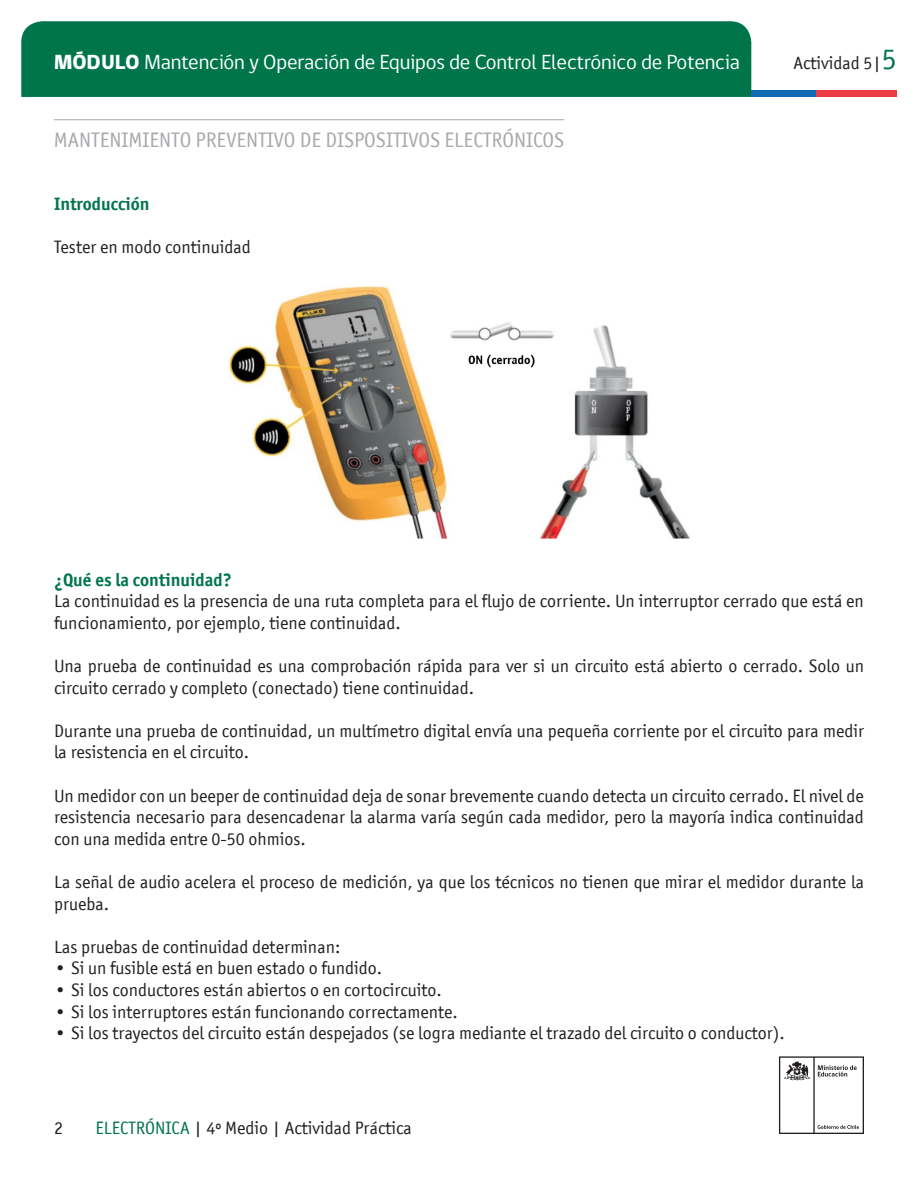
<style>
.page{position:relative;width:918px;height:1188px;background:#fff}
.page>*{position:absolute;margin:0;border:0;box-sizing:border-box;transform-origin:0 0}
.t1{font:21px "gob CL";letter-spacing:-.01em;color:#fff}
.t2{font:21px "Officina San ITC";color:#a8a9ad}
.t3{font:18px/21.6px "Officina San ITC";color:#231f20}
.t4{font:700 18px "Officina San ITC";color:#00754b}
.s1{font-weight:800}
.s2{font-size:30px;color:#00754b}
.s3{color:#00754b}
</style>
<div class="page">
<hr style="left:54px;top:119px;width:510px;height:1px;background:#a8a9ad">
<div style="left:21px;top:21px;width:730px;height:76px;background:#00754b"></div>
<div style="left:751px;top:90px;width:65px;height:7px;background:#0f69b4"></div>
<div style="left:816px;top:90px;width:81px;height:7px;background:#eb3c46"></div>
<svg style="left:779px;top:1056px;width:85px;height:78px"></svg>
<img style="left:228px;top:285px;width:462px;height:254px">
<p class="t1" style="left:54px;top:48px;width:687px"><span class="s1">MÓDULO</span> Mantención y Operación de Equipos de Control Electrónico de Potencia</p>
<p class="t2" style="left:54px;top:127px;width:512px">MANTENIMIENTO PREVENTIVO DE DISPOSITIVOS ELECTRÓNICOS</p>
<p class="t4" style="left:54px;top:192px;width:97px">Introducción</p>
<p class="t3" style="left:54px;top:236px;width:198px">Tester en modo continuidad</p>
<p class="t3" style="left:794px;top:52px;width:105px">Actividad 5|<span class="s2">5</span></p>
<p class="t4" style="left:54px;top:568px;width:179px">¿Qué es la continuidad?</p>
<p class="t3" style="left:54px;top:590px;width:812px">La continuidad es la presencia de una ruta completa para el flujo de corriente. Un interruptor cerrado que está en funcionamiento, por ejemplo, tiene continuidad.</p>
<p class="t3" style="left:54px;top:655px;width:812px">Una prueba de continuidad es una comprobación rápida para ver si un circuito está abierto o cerrado. Solo un circuito cerrado y completo (conectado) tiene continuidad.</p>
<p class="t3" style="left:54px;top:720px;width:812px">Durante una prueba de continuidad, un multímetro digital envía una pequeña corriente por el circuito para medir la resistencia en el circuito.</p>
<p class="t3" style="left:54px;top:785px;width:811px;text-align:justify">Un medidor con un beeper de continuidad deja de sonar brevemente cuando detecta un circuito cerrado. El nivel de resistencia necesario para desencadenar la alarma varía según cada medidor, pero la mayoría indica continuidad con una medida entre 0-50 ohmios.</p>
<p class="t3" style="left:54px;top:871px;width:812px">La señal de audio acelera el proceso de medición, ya que los técnicos no tienen que mirar el medidor durante la prueba.</p>
<p class="t3" style="left:54px;top:936px;width:288px">Las pruebas de continuidad determinan:</p>
<p class="t3" style="left:54px;top:957px;width:330px">• Si un fusible está en buen estado o fundido.</p>
<p class="t3" style="left:54px;top:979px;width:389px">• Si los conductores están abiertos o en cortocircuito.</p>
<p class="t3" style="left:54px;top:1001px;width:405px">• Si los interruptores están funcionando correctamente.</p>
<p class="t3" style="left:54px;top:1022px;width:732px">• Si los trayectos del circuito están despejados (se logra mediante el trazado del circuito o conductor).</p>
<p class="t3" style="left:54px;top:1117px;width:10px">2</p>
<p class="t3" style="left:95px;top:1117px;width:318px"><span class="s3">ELECTRÓNICA</span> | 4º Medio | Actividad Práctica</p>
</div>
